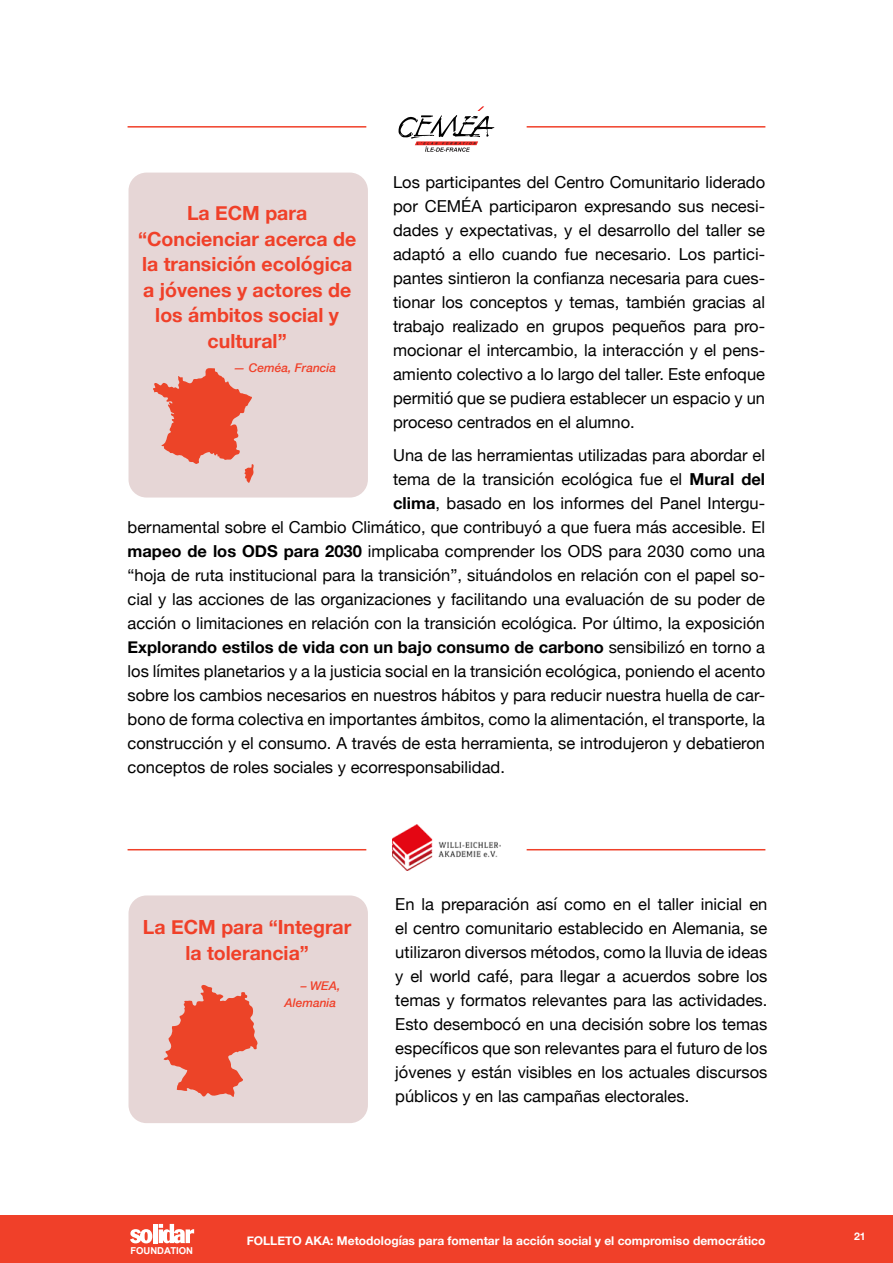
<style>
.page{position:relative;width:893px;height:1263px;background:#fff}
.page>*{position:absolute;margin:0;border:0;box-sizing:border-box;transform-origin:0 0}
.t1{font:700 19.5px/25.5px "Helvetica Neue";color:#f04029;text-align:center}
.t2{font:16.5px/24px "Helvetica Neue";color:#000;text-align:justify}
.t3{font:700 16.5px "Helvetica Neue";color:#000}
.t4{font:700 12px "Helvetica Neue";color:#fff}
.t5{font:italic 500 12px/16.5px "Helvetica Neue";color:#f04029}
.t6{font:700 10.5px "Helvetica Neue";color:#fff}
.t7{font:700 9.6px "Arial";color:#fff}
.s1{font-weight:700}
.s2{font-weight:400}
</style>
<div class="page">
<div style="left:129px;top:173px;width:239px;height:324px;background:#e6d6d6;border-radius:18px"></div>
<div style="left:129px;top:895px;width:239px;height:228px;background:#e6d6d6;border-radius:18px"></div>
<hr style="left:128px;top:126px;width:238px;height:2px;background:#f04029">
<hr style="left:128px;top:849px;width:238px;height:1px;background:#f04029">
<hr style="left:527px;top:126px;width:238px;height:2px;background:#f04029">
<hr style="left:527px;top:849px;width:238px;height:1px;background:#f04029">
<img style="left:393px;top:824px;width:107px;height:47px">
<svg style="left:399px;top:106px;width:95px;height:46px"></svg>
<svg style="left:153px;top:368px;width:101px;height:115px"></svg>
<svg style="left:163px;top:985px;width:95px;height:112px"></svg>
<div style="left:0;top:1215px;width:893px;height:48px;background:#f04029"></div>
<svg style="left:130px;top:1229px;width:22px;height:14px"></svg>
<div style="left:153px;top:1224px;width:5px;height:19px;background:#fff"></div>
<svg style="left:159px;top:1224px;width:35px;height:19px"></svg>
<p class="t2" style="left:393px;top:171px;width:374px">Los participantes del Centro Comunitario liderado por CEMÉA participaron expresando sus necesi&shy;dades y expectativas, y el desarrollo del taller se adaptó a ello cuando fue necesario. Los partici&shy;pantes sintieron la confianza necesaria para cues&shy;tionar los conceptos y temas, también gracias al trabajo realizado en grupos pequeños para pro&shy;mocionar el intercambio, la interacción y el pens&shy;amiento colectivo a lo largo del taller. Este enfoque permitió que se pudiera establecer un espacio y un proceso centrados en el alumno.</p>
<p class="t2" style="left:393px;top:444px;width:373px">Una de las herramientas utilizadas para abordar el</p>
<p class="t2" style="left:393px;top:468px;width:374px">tema de la transición ecológica fue el <span class="s1">Mural del</span></p>
<p class="t2" style="left:393px;top:492px;width:374px"><span class="s1">clima</span>, basado en los informes del Panel Intergu-</p>
<p class="t2" style="left:128px;top:516px;width:639px">bernamental sobre el Cambio Climático, que contribuyó a que fuera más accesible. El</p>
<p class="t2" style="left:128px;top:540px;width:639px"><span class="s1">mapeo de los ODS para 2030</span> implicaba comprender los ODS para 2030 como una</p>
<p class="t2" style="left:128px;top:564px;width:639px">“hoja de ruta institucional para la transición”, situándolos en relación con el papel so-</p>
<p class="t2" style="left:128px;top:588px;width:639px">cial y las acciones de las organizaciones y facilitando una evaluación de su poder de</p>
<p class="t2" style="left:128px;top:612px;width:639px">acción o limitaciones en relación con la transición ecológica. Por último, la exposición</p>
<p class="t3" style="left:128px;top:634px;width:639px">Explorando estilos de vida con un bajo consumo de carbono <span class="s2">sensibilizó en torno a</span></p>
<p class="t2" style="left:128px;top:660px;width:639px">los límites planetarios y a la justicia social en la transición ecológica, poniendo el acento</p>
<p class="t2" style="left:128px;top:684px;width:639px">sobre los cambios necesarios en nuestros hábitos y para reducir nuestra huella de car-</p>
<p class="t2" style="left:128px;top:708px;width:639px">bono de forma colectiva en importantes ámbitos, como la alimentación, el transporte, la</p>
<p class="t2" style="left:128px;top:732px;width:639px">construcción y el consumo. A través de esta herramienta, se introdujeron y debatieron</p>
<p class="t2" style="left:128px;top:756px;width:379px">conceptos de roles sociales y ecorresponsabilidad.</p>
<p class="t1" style="left:138px;top:201px;width:220px">La ECM para “Concienciar acerca de la transición ecológica a jóvenes y actores de los ámbitos social y cultural”</p>
<p class="t5" style="left:233px;top:359px;width:104px">— Ceméa, Francia</p>
<p class="t1" style="left:143px;top:915px;width:210px">La ECM para “Integrar la tolerancia”</p>
<p class="t5" style="left:285px;top:977px;width:57px;text-indent:16px">– WEA,<br>Alemania</p>
<p class="t2" style="left:395px;top:893px;width:374px">En la preparación así como en el taller inicial en el centro comunitario establecido en Alemania, se utilizaron diversos métodos, como la lluvia de ideas y el world café, para llegar a acuerdos sobre los temas y formatos relevantes para las actividades.<br>Esto desembocó en una decisión sobre los temas específicos que son relevantes para el futuro de los jóvenes y están visibles en los actuales discursos públicos y en las campañas electorales.</p>
<p class="t7" style="left:130px;top:1243px;width:64px">FOUNDATION</p>
<p class="t4" style="left:247px;top:1231px;width:520px">FOLLETO AKA: Metodologías para fomentar la acción social y el compromiso democrático</p>
<p class="t6" style="left:854px;top:1228px;width:13px">21</p>
</div>
